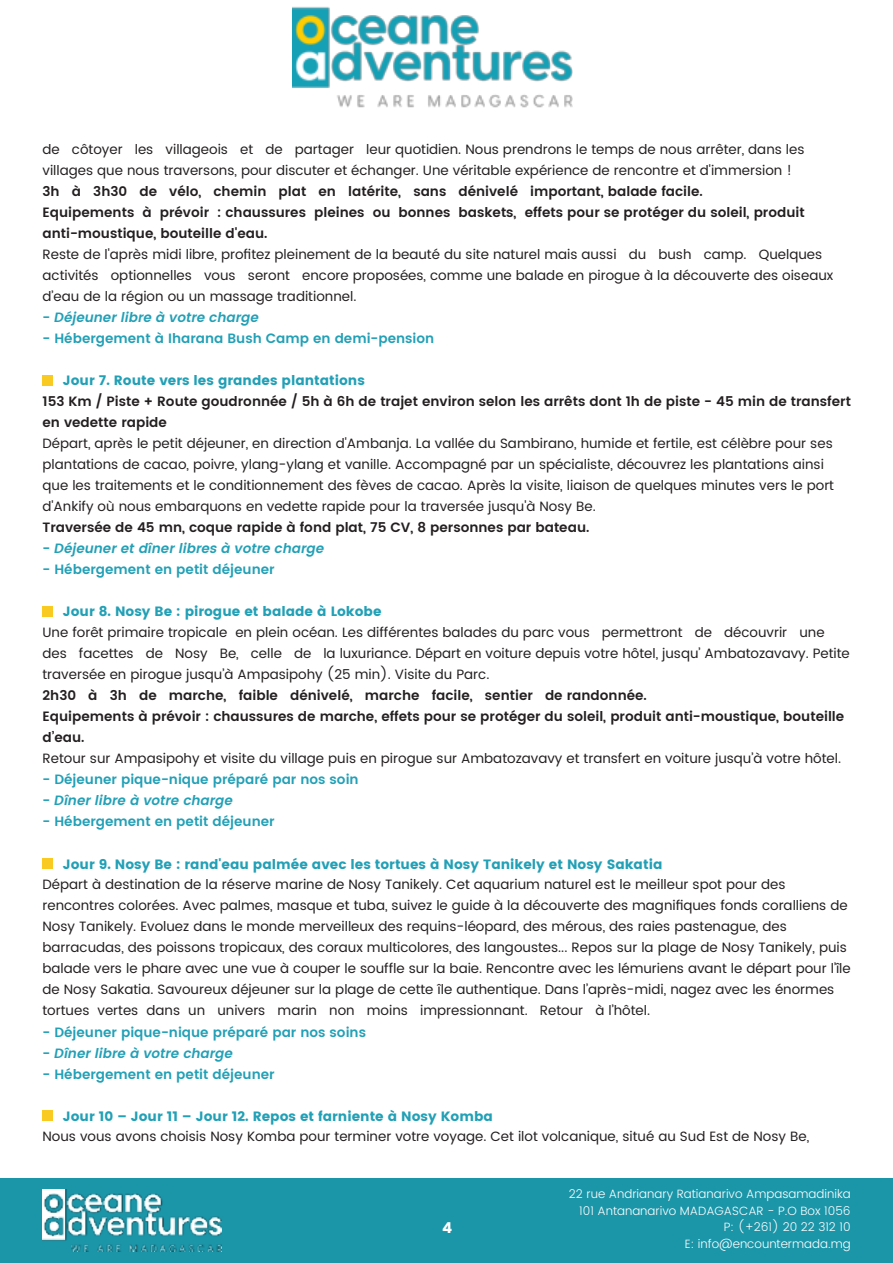
<style>
.page{position:relative;width:893px;height:1263px;background:#fff}
.page>*{position:absolute;margin:0;border:0;box-sizing:border-box;transform-origin:0 0}
.t1{font:15px "Poppins";color:#fff}
.t2{font:13.5px/21px "Poppins";color:#231f20}
.t3{font:600 13.5px/21px "Poppins";color:#231f20}
.t4{font:600 13.5px "Poppins";color:#22a0b6}
.t5{font:13.5px "Poppins";color:#22a0b6}
.t6{font:italic 600 13.5px "Poppins";color:#22a0b6}
.t7{font:300 12px/16.5px "Poppins";color:#fff;text-align:right}
.s1{font-style:normal}
</style>
<div class="page">
<img style="left:293px;top:7px;width:280px;height:101px">
<div style="left:0;top:1178px;width:893px;height:85px;background:#1b95a8"></div>
<img style="left:43px;top:1190px;width:178px;height:62px">
<div style="left:43px;top:375px;width:10px;height:11px;background:#f9ca21"></div>
<div style="left:43px;top:606px;width:10px;height:11px;background:#f9ca21"></div>
<div style="left:43px;top:858px;width:10px;height:10px;background:#f9ca21"></div>
<div style="left:43px;top:1110px;width:10px;height:10px;background:#f9ca21"></div>
<p class="t2" style="left:43px;top:139px;width:764px">de côtoyer les villageois et de partager leur quotidien. Nous prendrons le temps de nous arrêter, dans les villages que nous traversons, pour discuter et échanger. Une véritable expérience de rencontre et d'immersion !</p>
<p class="t3" style="left:43px;top:182px;width:764px">3h à 3h30 de vélo, chemin plat en latérite, sans dénivelé important, balade facile.<br>Equipements à prévoir : chaussures pleines ou bonnes baskets, effets pour se protéger du soleil, produit anti-moustique, bouteille d'eau.</p>
<p class="t2" style="left:43px;top:245px;width:792px">Reste de l'après midi libre, profitez pleinement de la beauté du site naturel mais aussi du bush camp. Quelques activités optionnelles vous seront encore proposées, comme une balade en pirogue à la découverte des oiseaux d’eau de la région ou un massage traditionnel.</p>
<p class="t6" style="left:43px;top:311px;width:220px"><span class="s1">-</span> Déjeuner libre à votre charge</p>
<p class="t4" style="left:43px;top:332px;width:393px">- Hébergement à Iharana Bush Camp en demi-pension</p>
<p class="t5" style="left:63px;top:372px;width:304px">Jour 7. Route vers les grandes plantations</p>
<p class="t3" style="left:43px;top:392px;width:810px">153 Km / Piste + Route goudronnée / 5h à 6h de trajet environ selon les arrêts dont 1h de piste - 45 min de transfert en vedette rapide</p>
<p class="t2" style="left:43px;top:433px;width:793px">Départ, après le petit déjeuner, en direction d'Ambanja. La vallée du Sambirano, humide et fertile, est célèbre pour ses plantations de cacao, poivre, ylang-ylang et vanille. Accompagné par un spécialiste, découvrez les plantations ainsi que les traitements et le conditionnement des fèves de cacao. Après la visite, liaison de quelques minutes vers le port d'Ankify où nous embarquons en vedette rapide pour la traversée jusqu'à Nosy Be.</p>
<p class="t3" style="left:43px;top:518px;width:548px">Traversée de 45 mn, coque rapide à fond plat, 75 CV, 8 personnes par bateau.</p>
<p class="t6" style="left:43px;top:542px;width:285px"><span class="s1">-</span> Déjeuner et dîner libres à votre charge</p>
<p class="t4" style="left:43px;top:563px;width:234px">- Hébergement en petit déjeuner</p>
<p class="t5" style="left:63px;top:603px;width:320px">Jour 8. Nosy Be : pirogue et balade à Lokobe</p>
<p class="t2" style="left:43px;top:622px;width:809px">Une forêt primaire tropicale en plein océan. Les différentes balades du parc vous permettront de découvrir une des facettes de Nosy Be, celle de la luxuriance. Départ en voiture depuis votre hôtel, jusqu’ Ambatozavavy. Petite traversée en pirogue jusqu’à Ampasipohy (25 min). Visite du Parc.</p>
<p class="t3" style="left:43px;top:686px;width:803px">2h30 à 3h de marche, faible dénivelé, marche facile, sentier de randonnée.<br>Equipements à prévoir : chaussures de marche, effets pour se protéger du soleil, produit anti-moustique, bouteille d’eau.</p>
<p class="t2" style="left:43px;top:748px;width:800px">Retour sur Ampasipohy et visite du village puis en pirogue sur Ambatozavavy et transfert en voiture jusqu’à votre hôtel.</p>
<p class="t4" style="left:43px;top:770px;width:318px">- Déjeuner pique-nique préparé par nos soin</p>
<p class="t6" style="left:43px;top:794px;width:194px"><span class="s1">-</span> Dîner libre à votre charge</p>
<p class="t4" style="left:43px;top:815px;width:234px">- Hébergement en petit déjeuner</p>
<p class="t5" style="left:63px;top:855px;width:601px">Jour 9. Nosy Be : rand'eau palmée avec les tortues à Nosy Tanikely et Nosy Sakatia</p>
<p class="t2" style="left:43px;top:874px;width:810px">Départ à destination de la réserve marine de Nosy Tanikely. Cet aquarium naturel est le meilleur spot pour des rencontres colorées. Avec palmes, masque et tuba, suivez le guide à la découverte des magnifiques fonds coralliens de Nosy Tanikely. Evoluez dans le monde merveilleux des requins-léopard, des mérous, des raies pastenague, des barracudas, des poissons tropicaux, des coraux multicolores, des langoustes... Repos sur la plage de Nosy Tanikely, puis balade vers le phare avec une vue à couper le souffle sur la baie. Rencontre avec les lémuriens avant le départ pour l’île de Nosy Sakatia. Savoureux déjeuner sur la plage de cette île authentique. Dans l’après-midi, nagez avec les énormes tortues vertes dans un univers marin non moins impressionnant. Retour à l’hôtel.</p>
<p class="t4" style="left:43px;top:1022px;width:325px">- Déjeuner pique-nique préparé par nos soins</p>
<p class="t6" style="left:43px;top:1046px;width:194px"><span class="s1">-</span> Dîner libre à votre charge</p>
<p class="t4" style="left:43px;top:1067px;width:234px">- Hébergement en petit déjeuner</p>
<p class="t5" style="left:63px;top:1107px;width:432px">Jour 10 – Jour 11 – Jour 12. Repos et farniente à Nosy Komba</p>
<p class="t2" style="left:43px;top:1126px;width:768px">Nous vous avons choisis Nosy Komba pour terminer votre voyage. Cet ilot volcanique, situé au Sud Est de Nosy Be,</p>
<p class="t1" style="left:442px;top:1218px;width:12px">4</p>
<p class="t7" style="left:569px;top:1186px;width:283px">22 rue Andrianary Ratianarivo Ampasamadinika 101 Antananarivo MADAGASCAR - P.O Box 1056<br>P: (+261) 20 22 312 10<br>E: info@encountermada.mg</p>
</div>
